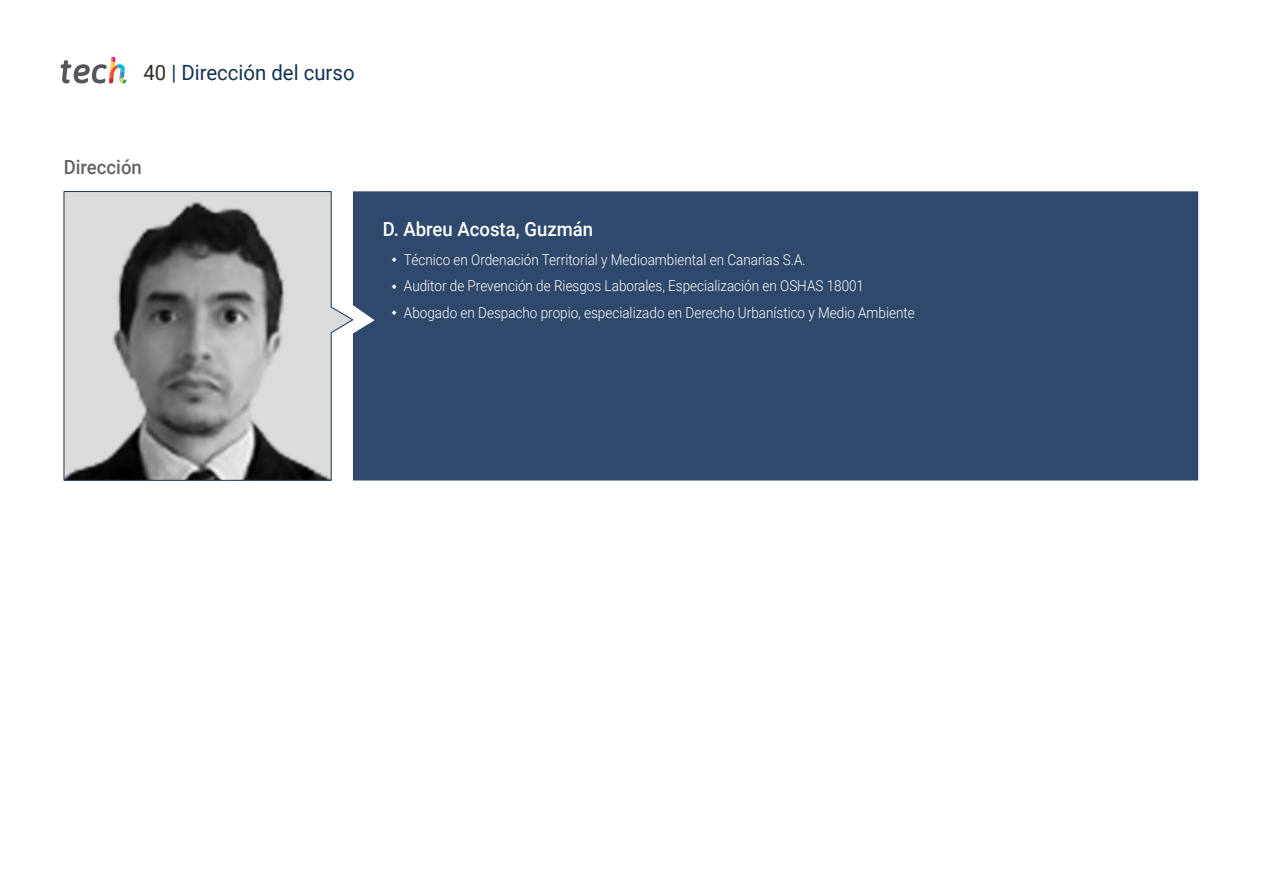
<style>
.page{position:relative;width:1263px;height:893px;background:#fff}
.page>*{position:absolute;margin:0;border:0;box-sizing:border-box;transform-origin:0 0}
.t1{font:21px "Roboto";color:#123352}
.t2{font:500 19.5px "Roboto";color:#fff;scale:.95 1}
.t3{font:500 19.5px "Roboto";color:#61646a;scale:.95 1}
.t4{font:300 15px/26.7px "Roboto";color:#fff;scale:.9 1}
.s1{color:#312e20}
</style>
<div class="page">
<svg style="left:61px;top:57px;width:65px;height:27px"></svg>
<div style="left:353px;top:191px;width:845px;height:289px;background:#2e496b"></div>
<svg style="left:64px;top:191px;width:289px;height:290px;background:#a6a7a7"></svg>
<svg style="left:392px;top:257px;width:5px;height:5px"></svg>
<svg style="left:392px;top:284px;width:5px;height:5px"></svg>
<svg style="left:392px;top:310px;width:5px;height:5px"></svg>
<h1 class="t1" style="left:144px;top:57px;width:213px"><span class="s1">40</span> | Dirección del curso</h1>
<h2 class="t3" style="left:64px;top:154px;width:84px">Dirección</h2>
<h2 class="t2" style="left:383px;top:215px;width:223px">D. Abreu Acosta, Guzmán</h2>
<p class="t4" style="left:404px;top:245px;width:569px">Técnico en Ordenación Territorial y Medioambiental en Canarias S.A.<br>Auditor de Prevención de Riesgos Laborales, Especialización en OSHAS 18001<br>Abogado en Despacho propio, especializado en Derecho Urbanístico y Medio Ambiente</p>
</div>
